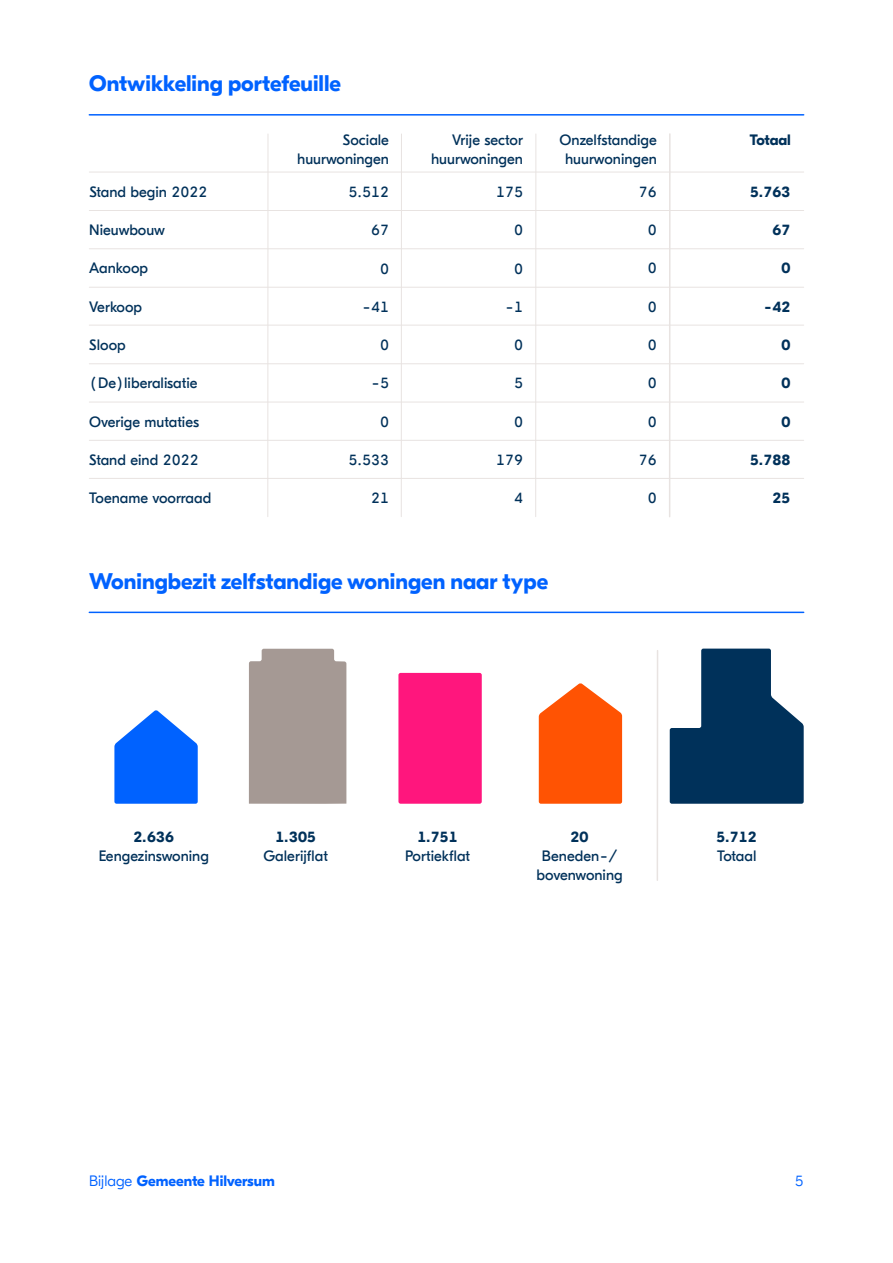
<style>
.page{position:relative;width:893px;height:1263px;background:#fff}
.page>*{position:absolute;margin:0;border:0;box-sizing:border-box;transform-origin:0 0}
.t1{font:700 22.5px "GT Eesti Display";color:#0062ff}
.t2{font:15px/19.2px "GT Eesti Display";color:#00315a;text-align:right}
.t3{font:700 15px "GT Eesti Display";color:#00315a}
.t4{font:700 15px "GT Eesti Display";color:#0062ff}
.t5{font:300 15px "GT Eesti Display";color:#0062ff}
.s1{font-weight:300}
</style>
<div class="page">
<svg style="left:670px;top:649px;width:134px;height:155px"></svg>
<svg style="left:539px;top:683px;width:83px;height:121px;background:#ff6923"></svg>
<div style="left:398px;top:673px;width:84px;height:131px;background:#ff167d;border-radius:2px"></div>
<svg style="left:114px;top:710px;width:84px;height:94px"></svg>
<div style="left:249px;top:649px;width:97px;height:155px;background:#a59994"></div>
<hr style="left:267px;top:134px;width:1px;height:383px;background:#e8e3e1">
<hr style="left:401px;top:134px;width:1px;height:383px;background:#e8e3e1">
<hr style="left:535px;top:134px;width:1px;height:383px;background:#e8e3e1">
<hr style="left:669px;top:134px;width:2px;height:383px;background:#e8e3e1">
<hr style="left:657px;top:651px;width:1px;height:229px;background:#e8e3e1">
<hr style="left:89px;top:114px;width:715px;height:2px;background:#0062ff">
<hr style="left:89px;top:612px;width:715px;height:1px;background:#0062ff">
<hr style="left:89px;top:172px;width:715px;height:1px;background:#e8e3e1">
<hr style="left:89px;top:210px;width:715px;height:1px;background:#e8e3e1">
<hr style="left:89px;top:248px;width:715px;height:1px;background:#e8e3e1">
<hr style="left:89px;top:287px;width:715px;height:1px;background:#e8e3e1">
<hr style="left:89px;top:325px;width:715px;height:1px;background:#e8e3e1">
<hr style="left:89px;top:363px;width:715px;height:1px;background:#e8e3e1">
<hr style="left:89px;top:402px;width:715px;height:1px;background:#e8e3e1">
<hr style="left:89px;top:440px;width:715px;height:1px;background:#e8e3e1">
<hr style="left:89px;top:478px;width:715px;height:1px;background:#e8e3e1">
<h1 class="t1" style="left:89px;top:71px;width:253px">Ontwikkeling portefeuille</h1>
<p class="t2" style="left:297px;top:131px;width:93px">Sociale huurwoningen</p>
<p class="t2" style="left:431px;top:131px;width:93px">Vrije sector huurwoningen</p>
<p class="t2" style="left:560px;top:131px;width:99px;text-align:center">Onzelfstandige huurwoningen</p>
<p class="t3" style="left:750px;top:132px;width:43px">Totaal</p>
<p class="t2" style="left:89px;top:183px;width:119px">Stand begin 2022</p>
<p class="t2" style="left:349px;top:183px;width:42px">5.512</p>
<p class="t2" style="left:371px;top:221px;width:19px">67</p>
<p class="t2" style="left:380px;top:259px;width:10px">0</p>
<p class="t2" style="left:362px;top:297px;width:28px">-41</p>
<p class="t2" style="left:380px;top:336px;width:10px">0</p>
<p class="t2" style="left:371px;top:374px;width:19px">-5</p>
<p class="t2" style="left:380px;top:412px;width:10px">0</p>
<p class="t2" style="left:349px;top:450px;width:42px">5.533</p>
<p class="t2" style="left:371px;top:489px;width:19px">21</p>
<p class="t2" style="left:89px;top:221px;width:77px">Nieuwbouw</p>
<p class="t2" style="left:89px;top:259px;width:60px">Aankoop</p>
<p class="t2" style="left:89px;top:297px;width:54px">Verkoop</p>
<p class="t2" style="left:89px;top:336px;width:38px">Sloop</p>
<p class="t2" style="left:89px;top:374px;width:110px">(De)liberalisatie</p>
<p class="t2" style="left:89px;top:412px;width:111px">Overige mutaties</p>
<p class="t2" style="left:89px;top:450px;width:111px">Stand eind 2022</p>
<p class="t2" style="left:89px;top:489px;width:124px">Toename voorraad</p>
<p class="t2" style="left:496px;top:183px;width:28px">175</p>
<p class="t2" style="left:514px;top:221px;width:10px">0</p>
<p class="t2" style="left:514px;top:259px;width:10px">0</p>
<p class="t2" style="left:505px;top:297px;width:19px">-1</p>
<p class="t2" style="left:514px;top:336px;width:10px">0</p>
<p class="t2" style="left:514px;top:374px;width:10px">5</p>
<p class="t2" style="left:514px;top:412px;width:10px">0</p>
<p class="t2" style="left:496px;top:450px;width:28px">179</p>
<p class="t2" style="left:514px;top:489px;width:10px">4</p>
<h1 class="t1" style="left:89px;top:569px;width:460px">Woningbezit zelfstandige woningen naar type</h1>
<p class="t2" style="left:639px;top:183px;width:19px">76</p>
<p class="t2" style="left:648px;top:221px;width:10px">0</p>
<p class="t2" style="left:648px;top:259px;width:10px">0</p>
<p class="t2" style="left:648px;top:297px;width:10px">0</p>
<p class="t2" style="left:648px;top:336px;width:10px">0</p>
<p class="t2" style="left:648px;top:374px;width:10px">0</p>
<p class="t2" style="left:648px;top:412px;width:10px">0</p>
<p class="t2" style="left:639px;top:450px;width:19px">76</p>
<p class="t2" style="left:648px;top:489px;width:10px">0</p>
<p class="t3" style="left:750px;top:183px;width:42px">5.763</p>
<p class="t3" style="left:773px;top:222px;width:19px">67</p>
<p class="t3" style="left:782px;top:260px;width:10px">0</p>
<p class="t3" style="left:764px;top:298px;width:28px">-42</p>
<p class="t3" style="left:782px;top:336px;width:10px">0</p>
<p class="t3" style="left:782px;top:375px;width:10px">0</p>
<p class="t3" style="left:782px;top:413px;width:10px">0</p>
<p class="t3" style="left:750px;top:451px;width:42px">5.788</p>
<p class="t3" style="left:773px;top:490px;width:19px">25</p>
<p class="t3" style="left:134px;top:828px;width:42px">2.636</p>
<p class="t2" style="left:99px;top:847px;width:112px">Eengezinswoning</p>
<p class="t3" style="left:276px;top:828px;width:42px">1.305</p>
<p class="t2" style="left:264px;top:847px;width:66px">Galerijflat</p>
<p class="t3" style="left:417px;top:828px;width:42px">1.751</p>
<p class="t2" style="left:405px;top:847px;width:67px">Portiekflat</p>
<p class="t3" style="left:571px;top:828px;width:19px">20</p>
<p class="t2" style="left:537px;top:847px;width:88px;text-align:center">Beneden-/ bovenwoning</p>
<p class="t3" style="left:716px;top:828px;width:42px">5.712</p>
<p class="t2" style="left:717px;top:847px;width:41px">Totaal</p>
<p class="t4" style="left:89px;top:1173px;width:187px"><span class="s1">Bijlage</span> Gemeente Hilversum</p>
<p class="t5" style="left:795px;top:1173px;width:10px">5</p>
</div>
